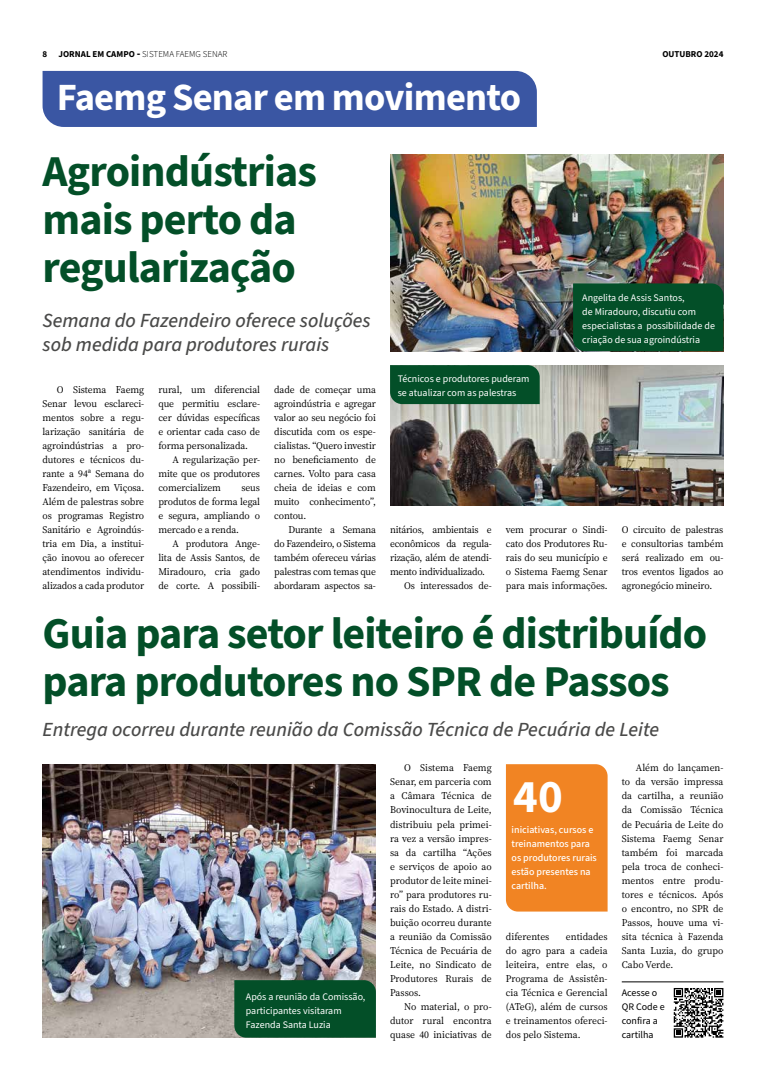
<style>
.page{position:relative;width:766px;height:1078px;background:#fff}
.page>*{position:absolute;margin:0;border:0;box-sizing:border-box;transform-origin:0 0}
.t1{font:700 46.8px "Source Sans 3";color:#fff}
.t2{font:700 44px/48px "Source Sans 3";letter-spacing:-.02em;color:#034f28}
.t3{font:700 38.5px "Source Sans 3";letter-spacing:-.02em;color:#fff}
.t4{font:italic 500 20px/24px "Source Sans 3";color:#4a4a49}
.t5{font:10px/14px "Source Serif 436 pt";letter-spacing:-.01em;color:#000;text-align:justify}
.t6{font:10px/14px "Source Sans 3";color:#fff}
.t7{font:500 10px/14px "Source Sans 3";color:#fff}
.t8{font:10px/14px "Source Sans Pro";color:#000}
.t9{font:300 9px "Source Sans 3";color:#000}
.t10{font:700 9px "Source Sans 3";color:#000}
.s1{font-weight:700}
.s2{font-family:"Ubuntu";font-weight:700}
</style>
<div class="page">
<img style="left:390px;top:365px;width:333px;height:140px">
<div style="left:43px;top:71px;width:493px;height:56px;background:#3a56a3"></div>
<div style="left:390px;top:365px;width:149px;height:39px;background:#034f28"></div>
<img style="left:390px;top:155px;width:333px;height:196px">
<div style="left:573px;top:283px;width:150px;height:68px;background:#034f28"></div>
<img style="left:43px;top:764px;width:333px;height:273px">
<div style="left:234px;top:979px;width:142px;height:58px;background:#034f28"></div>
<div style="left:506px;top:764px;width:101px;height:147px;background:#f18423"></div>
<hr style="left:621px;top:981px;width:102px;height:1px;background:#000">
<svg style="left:673px;top:988px;width:50px;height:49px"></svg>
<p class="t10" style="left:43px;top:48px;width:6px">8</p>
<p class="t9" style="left:59px;top:49px;width:170px"><span class="s1">JORNAL EM CAMPO</span> <span class="s2">-</span> SISTEMA FAEMG SENAR</p>
<p class="t10" style="left:662px;top:48px;width:63px">OUTUBRO 2024</p>
<h3 class="t3" style="left:57px;top:72px;width:466px">Faemg Senar em movimento</h3>
<h2 class="t2" style="left:43px;top:147px;width:276px">Agroindústrias mais perto da regularização</h2>
<h3 class="t4" style="left:43px;top:308px;width:329px">Semana do Fazendeiro oferece soluções sob medida para produtores rurais</h3>
<p class="t5" style="left:43px;top:382px;width:103px;text-indent:14px">O Sistema Faemg Senar levou esclareci&shy;mentos sobre a regu&shy;larização sanitária de agroindústrias a pro&shy;dutores e técnicos du&shy;rante a 94ª Semana do Fazendeiro, em Viçosa.<br>Além de palestras sobre os programas Registro Sanitário e Agroindús&shy;tria em Dia, a institui&shy;ção inovou ao oferecer atendimentos individu&shy;alizados a cada produtor</p>
<p class="t5" style="left:158px;top:382px;width:103px">rural, um diferencial que permitiu esclare&shy;cer dúvidas específicas e orientar cada caso de forma personalizada.</p>
<p class="t6" style="left:582px;top:290px;width:134px">Angelita de Assis Santos,<br>de Miradouro, discutiu com especialistas a possibilidade de criação de sua agroindústria</p>
<p class="t6" style="left:397px;top:372px;width:133px">Técnicos e produtores puderam se atualizar com as palestras</p>
<p class="t5" style="left:274px;top:382px;width:103px">dade de começar uma agroindústria e agregar valor ao seu negócio foi discutida com os espe&shy;cialistas. “Quero investir no beneficiamento de carnes. Volto para casa cheia de ideias e com muito conhecimento”, contou.</p>
<p class="t5" style="left:274px;top:522px;width:103px;text-indent:14px">Durante a Semana do Fazendeiro, o Sistema também ofereceu várias palestras com temas que abordaram aspectos sa-</p>
<p class="t5" style="left:158px;top:452px;width:103px;text-indent:14px">A regularização per&shy;mite que os produtores comercializem</p>
<p class="t5" style="left:158px;top:480px;width:103px;text-indent:83px">seus produtos de forma legal e segura, ampliando o mercado e a renda.</p>
<p class="t5" style="left:158px;top:536px;width:103px;text-indent:14px">A produtora Ange&shy;lita de Assis Santos, de Miradouro, cria gado de corte. A possibili-</p>
<p class="t5" style="left:390px;top:522px;width:103px">nitários, ambientais e</p>
<p class="t5" style="left:390px;top:536px;width:103px">econômicos da regula-</p>
<p class="t5" style="left:390px;top:550px;width:103px">rização, além de atendi-</p>
<p class="t5" style="left:390px;top:564px;width:96px">mento individualizado.</p>
<p class="t5" style="left:404px;top:578px;width:89px">Os interessados de-</p>
<p class="t5" style="left:506px;top:522px;width:103px">vem procurar o Sindi&shy;cato dos Produtores Ru&shy;rais do seu município e o Sistema Faemg Senar para mais informações.</p>
<p class="t5" style="left:621px;top:522px;width:103px">O circuito de palestras e consultorias também será realizado em ou&shy;tros eventos ligados ao agronegócio mineiro.</p>
<h2 class="t2" style="left:43px;top:609px;width:666px">Guia para setor leiteiro é distribuído para produtores no SPR de Passos</h2>
<h3 class="t4" style="left:43px;top:717px;width:618px">Entrega ocorreu durante reunião da Comissão Técnica de Pecuária de Leite</h3>
<p class="t5" style="left:390px;top:760px;width:103px;text-indent:14px">O Sistema Faemg Senar, em parceria com a Câmara Técnica de Bovinocultura de Leite, distribuiu pela primei&shy;ra vez a versão impres&shy;sa da cartilha “Ações e serviços de apoio ao produtor de leite minei&shy;ro” para produtores ru&shy;rais do Estado. A distri&shy;buição ocorreu durante a reunião da Comissão Técnica de Pecuária de Leite, no Sindicato de Produtores Rurais de Passos.</p>
<p class="t5" style="left:390px;top:998px;width:103px;text-indent:14px">No material, o pro&shy;dutor rural encontra quase 40 iniciativas de</p>
<p class="t5" style="left:621px;top:760px;width:103px;text-indent:14px">Além do lançamen&shy;to da versão impressa da cartilha, a reunião da Comissão Técnica de Pecuária de Leite do Sistema Faemg Senar também foi marcada pela troca de conheci&shy;mentos entre produ&shy;tores e técnicos. Após o encontro, no SPR de Passos, houve uma vi&shy;sita técnica à Fazenda Santa Luzia, do grupo Cabo Verde.</p>
<h1 class="t1" style="left:513px;top:765px;width:51px">40</h1>
<p class="t7" style="left:511px;top:822px;width:87px">iniciativas, cursos e treinamentos para os produtores rurais estão presentes na cartilha.</p>
<p class="t5" style="left:506px;top:928px;width:45px">diferentes</p>
<p class="t5" style="left:506px;top:928px;width:103px;text-indent:60px">entidades do agro para a cadeia leiteira, entre elas, o Programa de Assistên&shy;cia Técnica e Gerencial (ATeG), além de cursos e treinamentos ofereci&shy;dos pelo Sistema.</p>
<p class="t8" style="left:621px;top:985px;width:44px">Acesse o<br>QR Code e confira a cartilha</p>
<p class="t6" style="left:246px;top:988px;width:121px">Após a reunião da Comissão, participantes visitaram<br>Fazenda Santa Luzia</p>
</div>
